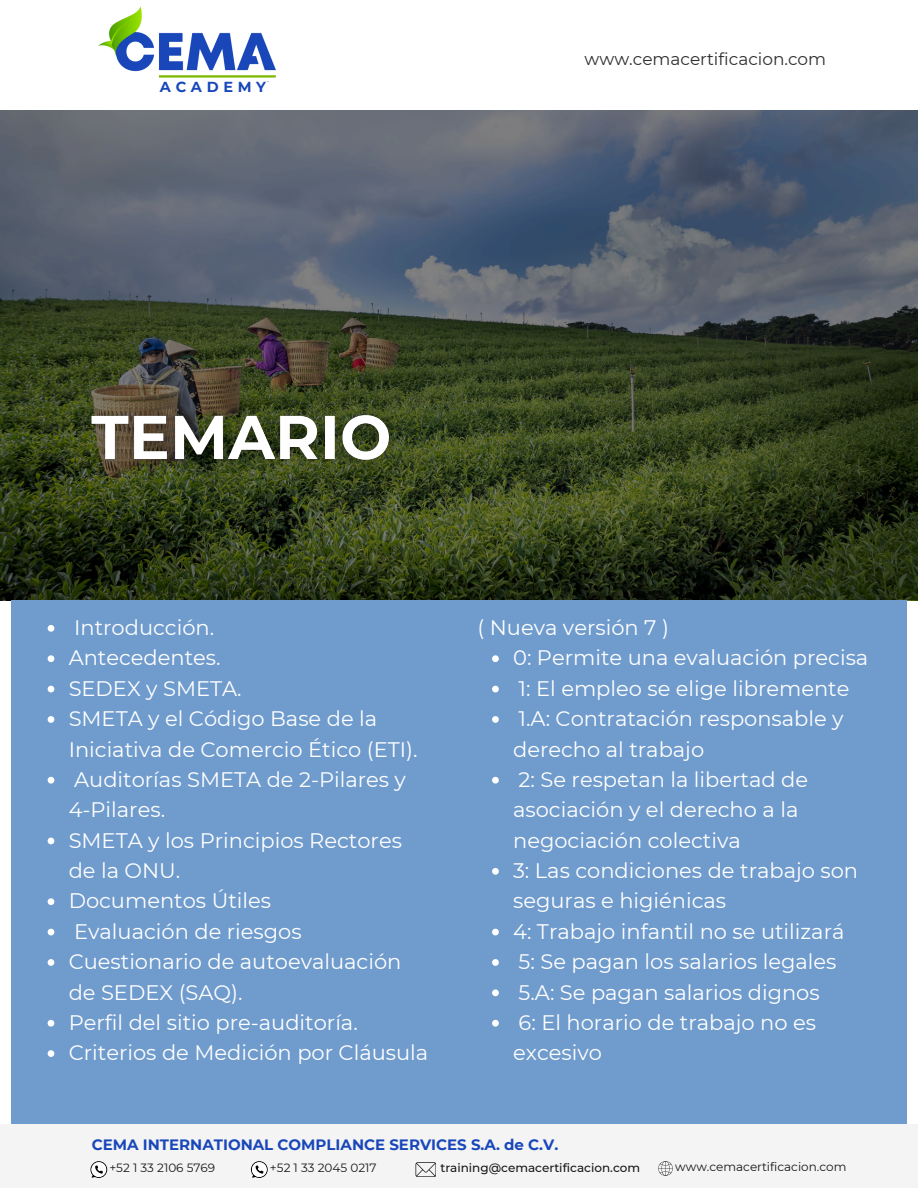
<style>
.page{position:relative;width:918px;height:1188px;background:#fff}
.page>*{position:absolute;margin:0;border:0;box-sizing:border-box;transform-origin:0 0}
.t1{font:21px/30.3px "Montserrat";color:#fff}
.t2{font:16.95px "Montserrat";color:#303030}
.t3{font:700 15px "Montserrat";color:#1947ba}
.t4{font:700 14.55px "Montserrat";letter-spacing:.32em;color:#1947ba}
.t5{font:12px "Montserrat";color:#171717}
.t6{font:500 12px "Montserrat";color:#171717}
</style>
<div class="page">
<img style="left:98px;top:6px;width:178px;height:72px">
<svg style="left:0;top:111px;width:917px;height:489px;background:#414c42"></svg>
<div style="left:11px;top:600px;width:896px;height:525px;background:#6f9bcd"></div>
<div style="left:0;top:1125px;width:918px;height:63px;background:#f4f4f4"></div>
<svg style="left:90px;top:1161px;width:17px;height:17px"></svg>
<svg style="left:251px;top:1161px;width:17px;height:17px"></svg>
<svg style="left:416px;top:1162px;width:20px;height:15px"></svg>
<svg style="left:658px;top:1161px;width:15px;height:15px"></svg>
<img style="left:77px;top:400px;width:328px;height:78px">
<svg style="left:48px;top:625px;width:6px;height:7px"></svg>
<svg style="left:48px;top:655px;width:6px;height:7px"></svg>
<svg style="left:48px;top:686px;width:6px;height:6px"></svg>
<svg style="left:48px;top:716px;width:6px;height:7px"></svg>
<svg style="left:48px;top:777px;width:6px;height:7px"></svg>
<svg style="left:48px;top:838px;width:6px;height:6px"></svg>
<svg style="left:48px;top:898px;width:6px;height:7px"></svg>
<svg style="left:48px;top:929px;width:6px;height:6px"></svg>
<svg style="left:48px;top:959px;width:6px;height:7px"></svg>
<svg style="left:48px;top:1020px;width:6px;height:7px"></svg>
<svg style="left:48px;top:1050px;width:6px;height:7px"></svg>
<svg style="left:492px;top:655px;width:7px;height:7px"></svg>
<svg style="left:492px;top:686px;width:7px;height:6px"></svg>
<svg style="left:492px;top:716px;width:7px;height:7px"></svg>
<svg style="left:492px;top:777px;width:7px;height:7px"></svg>
<svg style="left:492px;top:868px;width:7px;height:7px"></svg>
<svg style="left:492px;top:929px;width:7px;height:6px"></svg>
<svg style="left:492px;top:959px;width:7px;height:7px"></svg>
<svg style="left:492px;top:989px;width:7px;height:7px"></svg>
<svg style="left:492px;top:1020px;width:7px;height:7px"></svg>
<h4 class="t4" style="left:160px;top:78px;width:108px">ACADEMY</h4>
<p class="t2" style="left:585px;top:49px;width:243px">www.cemacertificacion.com</p>
<p class="t1" style="left:74px;top:612px;width:142px">Introducción.</p>
<p class="t1" style="left:69px;top:643px;width:153px">Antecedentes.</p>
<p class="t1" style="left:69px;top:673px;width:175px">SEDEX y SMETA.</p>
<p class="t1" style="left:69px;top:704px;width:350px">SMETA y el Código Base de la<br>Iniciativa de Comercio Ético (ETI).</p>
<p class="t1" style="left:69px;top:764px;width:339px">Auditorías SMETA de 2-Pilares y<br>4-Pilares.</p>
<p class="t1" style="left:69px;top:825px;width:335px">SMETA y los Principios Rectores de la ONU.</p>
<h2 class="t1" style="left:69px;top:886px;width:204px">Documentos Útiles</h2>
<p class="t1" style="left:74px;top:916px;width:229px">Evaluación de riesgos</p>
<p class="t1" style="left:69px;top:947px;width:334px">Cuestionario de autoevaluación de SEDEX (SAQ).</p>
<p class="t1" style="left:69px;top:1007px;width:291px">Perfil del sitio pre-auditoría.</p>
<p class="t1" style="left:69px;top:1038px;width:361px">Criterios de Medición por Cláusula</p>
<p class="t1" style="left:477px;top:612px;width:193px">( Nueva versión 7 )</p>
<p class="t1" style="left:513px;top:643px;width:357px">0: Permite una evaluación precisa</p>
<p class="t1" style="left:519px;top:673px;width:332px">1: El empleo se elige libremente</p>
<p class="t1" style="left:513px;top:704px;width:332px">1.A: Contratación responsable y derecho al trabajo</p>
<p class="t1" style="left:513px;top:764px;width:297px">2: Se respetan la libertad de asociación y el derecho a la negociación colectiva</p>
<h5 class="t1" style="left:513px;top:855px;width:347px">3: Las condiciones de trabajo son seguras e higiénicas</h5>
<p class="t1" style="left:513px;top:916px;width:333px">4: Trabajo infantil no se utilizará</p>
<p class="t1" style="left:519px;top:947px;width:319px">5: Se pagan los salarios legales</p>
<p class="t1" style="left:519px;top:977px;width:303px">5.A: Se pagan salarios dignos</p>
<p class="t1" style="left:513px;top:1007px;width:304px">6: El horario de trabajo no es excesivo</p>
<p class="t3" style="left:92px;top:1136px;width:468px">CEMA INTERNATIONAL COMPLIANCE SERVICES S.A. de C.V.</p>
<p class="t5" style="left:109px;top:1160px;width:107px">+52 1 33 2106 5769</p>
<p class="t5" style="left:270px;top:1160px;width:108px">+52 1 33 2045 0217</p>
<p class="t6" style="left:440px;top:1160px;width:201px">training@cemacertificacion.com</p>
<p class="t5" style="left:675px;top:1160px;width:173px">www.cemacertificacion.com</p>
</div>
